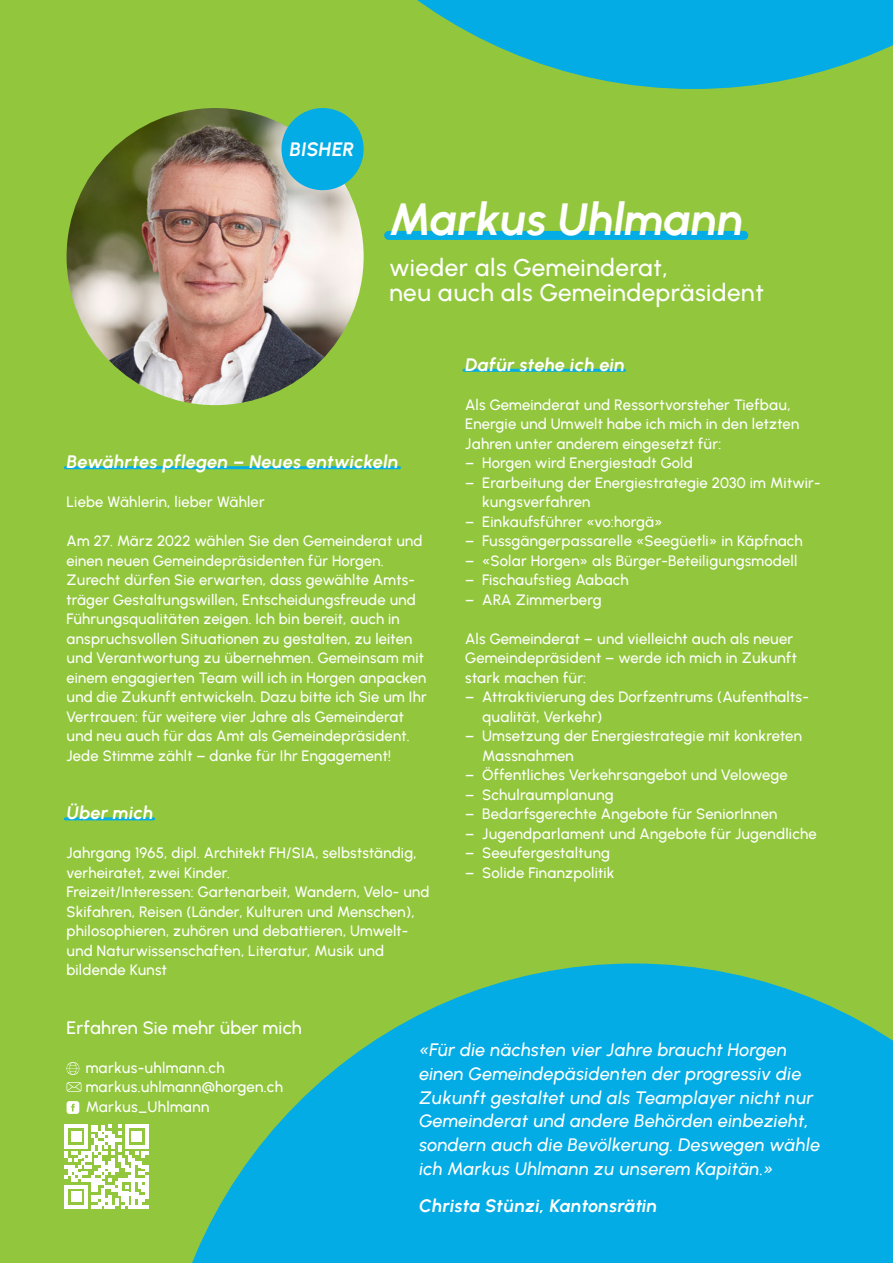
<style>
.page{position:relative;width:893px;height:1263px;background:#92c73d}
.page>*{position:absolute;margin:0;border:0;box-sizing:border-box;transform-origin:0 0}
._03_Liste{font:italic 800 45px "Urbanist";color:#fff}
._11_RS-Titel{font:600 24.3px/24.3px "Urbanist";letter-spacing:.015em;color:#fff}
._09_Bisher-Störer{font:italic 800 19.35px "Urbanist";letter-spacing:.01em;color:#fff}
._12_RS-Lauftext{font:italic 600 18px/24px "Urbanist";letter-spacing:.01em;color:#fff}
._11_RS-Titel-2{font:italic 800 18px "Urbanist";letter-spacing:.015em;color:#fff}
._12_RS-Lauftext-2{font:italic 800 18px "Urbanist";letter-spacing:.015em;color:#fff}
._13_RS-2_UT{font:600 18px "Urbanist";letter-spacing:.005em;color:#fff}
._12_RS-Lauftext-3{font:600 15px/19.5px "Urbanist";letter-spacing:.01em;color:#fff}
</style>
<div class="page">
<svg style="left:192px;top:963px;width:701px;height:300px;fill:#03ace4"></svg>
<div style="left:389px;top:231px;width:355px;height:9px;background:#03ace4"></div>
<svg style="left:417px;top:0;width:476px;height:89px;fill:#03ace4"></svg>
<hr style="left:65px;top:466px;width:334px;height:3px;background:#03ace4">
<hr style="left:65px;top:817px;width:89px;height:3px;background:#03ace4">
<hr style="left:464px;top:369px;width:161px;height:3px;background:#03ace4">
<img style="left:67px;top:108px;width:297px;height:297px;border-radius:149px">
<div style="left:281px;top:108px;width:83px;height:82px;background:#03ace4;border-radius:50%"></div>
<svg style="left:67px;top:1062px;width:12px;height:13px"></svg>
<svg style="left:67px;top:1082px;width:14px;height:10px"></svg>
<svg style="left:67px;top:1101px;width:12px;height:13px"></svg>
<svg style="left:64px;top:1125px;width:84px;height:83px"></svg>
<p class="_09_Bisher-Störer" style="left:290px;top:137px;width:66px">BISHER</p>
<p class="_03_Liste" style="left:389px;top:192px;width:356px">Markus Uhlmann</p>
<p class="_11_RS-Titel" style="left:389px;top:256px;width:376px">wieder als Gemeinderat,<br>neu auch als Gemeindepräsident</p>
<p class="_11_RS-Titel-2" style="left:67px;top:451px;width:333px">Bewährtes pflegen – Neues entwickeln</p>
<p class="_12_RS-Lauftext-3" style="left:67px;top:492px;width:199px">Liebe Wählerin, lieber Wähler</p>
<p class="_12_RS-Lauftext-3" style="left:67px;top:531px;width:362px">Am 27. März 2022 wählen Sie den Gemeinderat und einen neuen Gemeindepräsidenten für Horgen.<br>Zurecht dürfen Sie erwarten, dass gewählte Amts&shy;träger Gestaltungswillen, Entscheidungsfreude und Führungsqualitäten zeigen. Ich bin bereit, auch in anspruchsvollen Situationen zu gestalten, zu leiten und Verantwortung zu übernehmen. Gemeinsam mit einem engagierten Team will ich in Horgen anpacken und die Zukunft entwickeln. Dazu bitte ich Sie um Ihr Vertrauen: für weitere vier Jahre als Gemeinderat und neu auch für das Amt als Gemeindepräsident.<br>Jede Stimme zählt – danke für Ihr Engagement!</p>
<p class="_11_RS-Titel-2" style="left:67px;top:802px;width:88px">Über mich</p>
<p class="_12_RS-Lauftext-3" style="left:67px;top:843px;width:352px">Jahrgang 1965, dipl. Architekt FH/SIA, selbstständig, verheiratet, zwei Kinder.</p>
<p class="_12_RS-Lauftext-3" style="left:67px;top:882px;width:364px">Freizeit/Interessen: Gartenarbeit, Wandern, Velo- und Skifahren, Reisen (Länder, Kulturen und Menschen), philosophieren, zuhören und debattieren, Umwelt&shy;und Naturwissenschaften, Literatur, Musik und bildende Kunst</p>
<p class="_11_RS-Titel-2" style="left:465px;top:353px;width:161px">Dafür stehe ich ein</p>
<p class="_12_RS-Lauftext-3" style="left:465px;top:395px;width:336px">Als Gemeinderat und Ressortvorsteher Tiefbau,<br>Energie und Umwelt habe ich mich in den letzten<br>Jahren unter anderem eingesetzt für:</p>
<p class="_12_RS-Lauftext-3" style="left:465px;top:453px;width:229px">– Horgen wird Energiestadt Gold</p>
<p class="_12_RS-Lauftext-3" style="left:482px;top:473px;width:340px;text-indent:-17px">– Erarbeitung der Energiestrategie 2030 im Mitwir&shy;kungsverfahren</p>
<p class="_12_RS-Lauftext-3" style="left:465px;top:512px;width:199px">– Einkaufsführer «vo:horgä»</p>
<p class="_12_RS-Lauftext-3" style="left:465px;top:531px;width:339px">– Fussgängerpassarelle «Seegüetli» in Käpfnach</p>
<p class="_12_RS-Lauftext-3" style="left:465px;top:551px;width:334px">– «Solar Horgen» als Bürger-Beteiligungsmodell</p>
<p class="_12_RS-Lauftext-3" style="left:465px;top:570px;width:165px">– Fischaufstieg Aabach</p>
<p class="_12_RS-Lauftext-3" style="left:465px;top:590px;width:138px">– ARA Zimmerberg</p>
<p class="_12_RS-Lauftext-3" style="left:465px;top:629px;width:333px">Als Gemeinderat – und vielleicht auch als neuer<br>Gemeindepräsident – werde ich mich in Zukunft stark machen für:</p>
<p class="_12_RS-Lauftext-3" style="left:482px;top:687px;width:328px;text-indent:-17px">– Attraktivierung des Dorfzentrums (Aufenthalts&shy;qualität, Verkehr)</p>
<p class="_12_RS-Lauftext-3" style="left:482px;top:726px;width:321px;text-indent:-17px">– Umsetzung der Energiestrategie mit konkreten<br>Massnahmen</p>
<p class="_12_RS-Lauftext-3" style="left:465px;top:765px;width:324px">– Öffentliches Verkehrsangebot und Velowege</p>
<p class="_12_RS-Lauftext-3" style="left:465px;top:785px;width:150px">– Schulraumplanung</p>
<p class="_12_RS-Lauftext-3" style="left:465px;top:804px;width:314px">– Bedarfsgerechte Angebote für SeniorInnen</p>
<p class="_12_RS-Lauftext-3" style="left:465px;top:824px;width:353px">– Jugendparlament und Angebote für Jugendliche</p>
<p class="_12_RS-Lauftext-3" style="left:465px;top:843px;width:146px">– Seeufergestaltung</p>
<p class="_12_RS-Lauftext-3" style="left:465px;top:863px;width:151px">– Solide Finanzpolitik</p>
<p class="_13_RS-2_UT" style="left:67px;top:1016px;width:237px">Erfahren Sie mehr über mich</p>
<p class="_12_RS-Lauftext-3" style="left:86px;top:1058px;width:141px">markus-uhlmann.ch</p>
<p class="_12_RS-Lauftext-3" style="left:86px;top:1077px;width:199px">markus.uhlmann@horgen.ch</p>
<p class="_12_RS-Lauftext-3" style="left:86px;top:1097px;width:125px">Markus_Uhlmann</p>
<p class="_12_RS-Lauftext" style="left:419px;top:1037px;width:402px">«Für die nächsten vier Jahre braucht Horgen einen Gemeindepäsidenten der progressiv die Zukunft gestaltet und als Teamplayer nicht nur Gemeinderat und andere Behörden einbezieht, sondern auch die Bevölkerung. Deswegen wähle ich Markus Uhlmann zu unserem Kapitän.»</p>
<p class="_12_RS-Lauftext-2" style="left:419px;top:1195px;width:240px">Christa Stünzi, Kantonsrätin</p>
</div>
